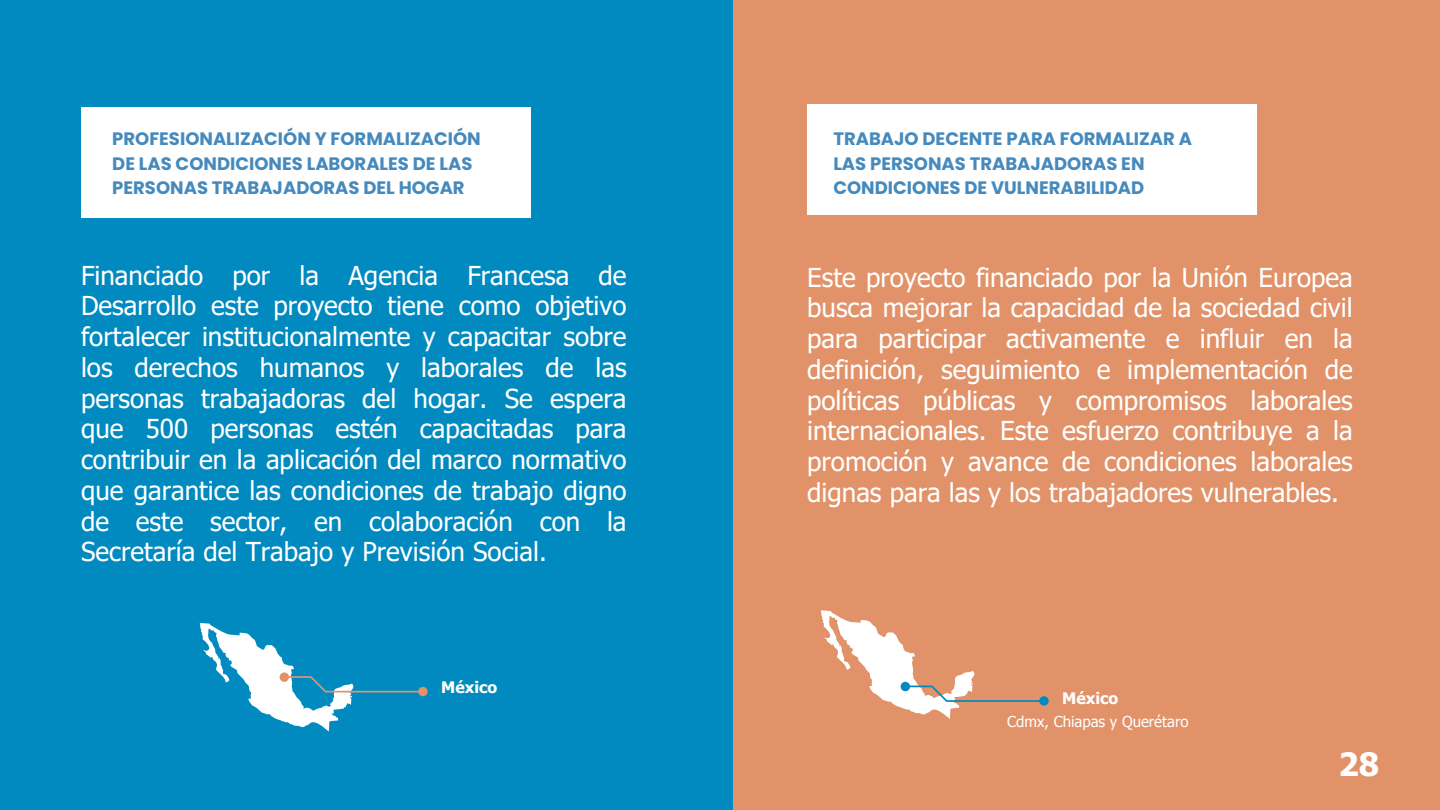
<style>
.page{position:relative;width:1440px;height:810px;background:#008abf}
.page>*{position:absolute;margin:0;border:0;box-sizing:border-box;transform-origin:0 0}
.t1{font:700 32px "Tahoma";color:#fff}
.t2{font:26px/30.8px "Tahoma";color:#fff;text-align:justify}
.t3{font:700 18px/24.8px "Poppins";color:#468abd}
.t4{font:700 15.9px "Tahoma";color:#fff}
.t5{font:15px "Tahoma";color:#fff}
</style>
<div class="page">
<div style="left:734px;top:0;width:706px;height:810px;background:#e19269"></div>
<div style="left:807px;top:104px;width:449px;height:111px;background:#fff"></div>
<div style="left:81px;top:107px;width:449px;height:111px;background:#fff"></div>
<svg style="left:200px;top:623px;width:227px;height:109px"></svg>
<svg style="left:821px;top:610px;width:227px;height:109px"></svg>
<p class="t3" style="left:112px;top:126px;width:370px;text-indent:-31px"><sup>Pro</sup>PR<sup>y</sup>O<sup>e</sup>FE<sup>c</sup>SI<sup>t</sup>O<sup>o</sup>NA<sup>U</sup>LIZ<sup>E</sup>ACIÓN Y FORMALIZACIÓN<br>DE LAS CONDICIONES LABORALES DE LAS<br>PERSONAS TRABAJADORAS DEL HOGAR</p>
<p class="t2" style="left:81px;top:259px;width:547px">Financiado por la Agencia Francesa de Desarrollo este proyecto tiene como objetivo fortalecer institucionalmente y capacitar sobre los derechos humanos y laborales de las personas trabajadoras del hogar. Se espera que 500 personas estén capacitadas para contribuir en la aplicación del marco normativo que garantice las condiciones de trabajo digno de este sector, en colaboración con la Secretaría del Trabajo y Previsión Social.</p>
<p class="t4" style="left:441px;top:677px;width:58px">México</p>
<p class="t3" style="left:833px;top:126px;width:360px">TRABAJO DECENTE PARA FORMALIZAR A<br>LAS PERSONAS TRABAJADORAS EN<br>CONDICIONES DE VULNERABILIDAD</p>
<p class="t2" style="left:807px;top:261px;width:547px">Este proyecto financiado por la Unión Europea busca mejorar la capacidad de la sociedad civil para participar activamente e influir en la definición, seguimiento e implementación de políticas públicas y compromisos laborales internacionales. Este esfuerzo contribuye a la promoción y avance de condiciones laborales dignas para las y los trabajadores vulnerables.</p>
<p class="t4" style="left:1062px;top:689px;width:58px">México</p>
<p class="t5" style="left:1007px;top:712px;width:183px">Cdmx, Chiapas y Querétaro</p>
<p class="t1" style="left:1339px;top:744px;width:42px">28</p>
</div>
